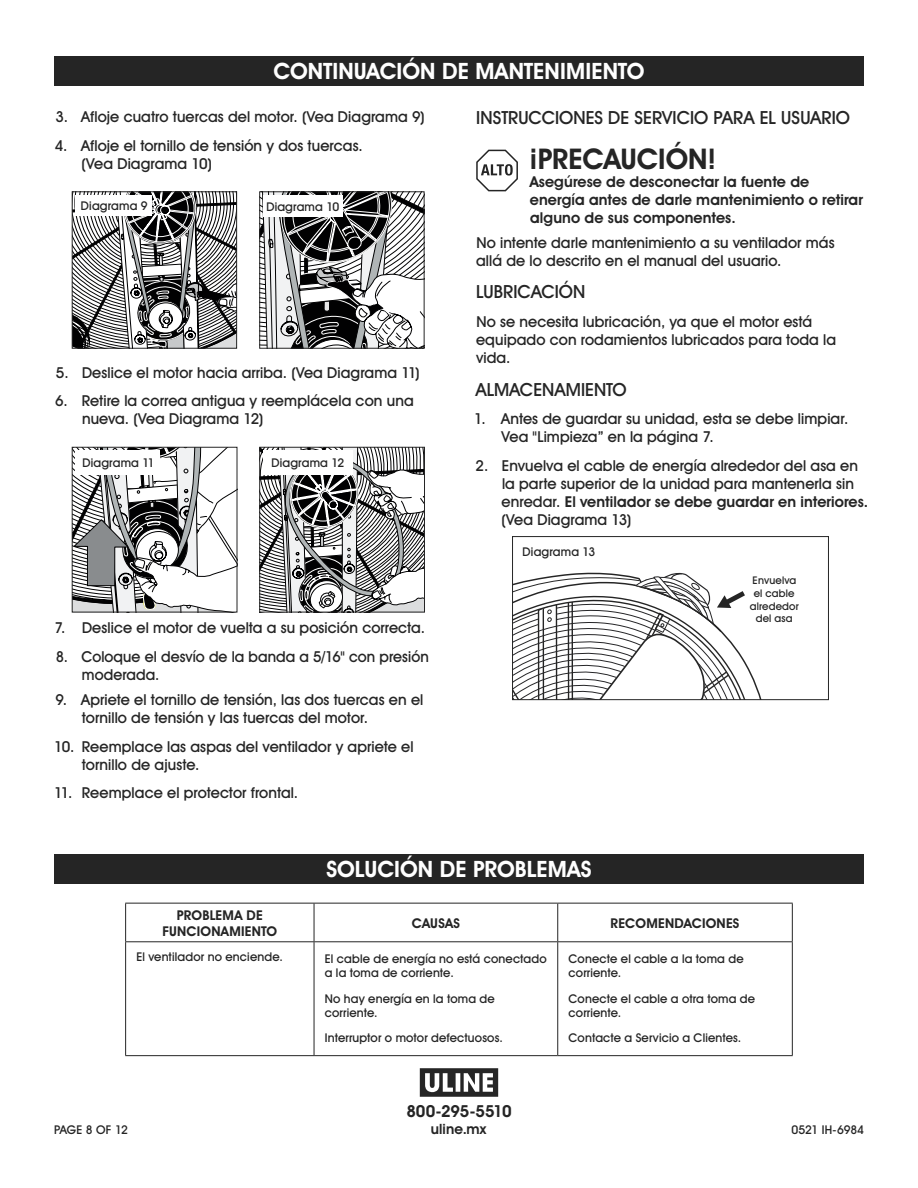
<style>
.page{position:relative;width:918px;height:1188px;background:#fff}
.page>*{position:absolute;margin:0;border:0;box-sizing:border-box;transform-origin:0 0}
.t1{font:700 28.5px "Uline Two Knine";letter-spacing:-.005em;color:#252525}
.t2{font:700 22.5px "Uline Two Knine";letter-spacing:.005em;color:#fff}
.t3{font:18px "Uline Two Knine";letter-spacing:.005em;color:#252525}
.t4{font:700 16.5px "Uline Two Knine";letter-spacing:-.015em;color:#252525}
.t5{font:15px/18px "Uline Two Knine";letter-spacing:.005em;color:#252525}
.t6{font:700 15px/18px "Uline Two Knine";letter-spacing:.005em;color:#252525}
.t7{font:700 14.25px "Uline Two Knine";letter-spacing:.01em;color:#252525}
.t8{font:700 13.5px/16.2px "Uline Two Knine";letter-spacing:.015em;color:#252525;text-align:center}
.t9{font:12px/14.4px "Uline Two Knine";letter-spacing:.015em;color:#252525}
.t10{font:12px "Uline Two Knine";letter-spacing:-.015em;color:#252525}
.t11{font:10.5px/12.6px "Uline Two Knine";letter-spacing:.02em;color:#252525;text-align:center}
.s1{font-weight:700}
</style>
<div class="page">
<div style="left:54px;top:56px;width:810px;height:30px;background:#252525"></div>
<svg style="left:514px;top:572px;width:247px;height:126px"></svg>
<div style="left:512px;top:536px;width:317px;height:164px;border:1px solid #252525"></div>
<svg style="left:476px;top:150px;width:42px;height:41px"></svg>
<div style="left:54px;top:854px;width:810px;height:30px;background:#252525"></div>
<hr style="left:314px;top:904px;width:1px;height:37px;background:#252525">
<hr style="left:557px;top:904px;width:1px;height:37px;background:#252525">
<hr style="left:314px;top:942px;width:1px;height:113px;background:#252525">
<hr style="left:557px;top:942px;width:1px;height:113px;background:#252525">
<hr style="left:125px;top:903px;width:189px;height:1px;background:#252525">
<hr style="left:125px;top:904px;width:1px;height:37px;background:#252525">
<hr style="left:314px;top:903px;width:244px;height:1px;background:#252525">
<hr style="left:558px;top:903px;width:235px;height:1px;background:#252525">
<hr style="left:792px;top:904px;width:1px;height:37px;background:#252525">
<hr style="left:125px;top:941px;width:189px;height:1px;background:#252525">
<hr style="left:125px;top:942px;width:1px;height:113px;background:#252525">
<hr style="left:792px;top:942px;width:1px;height:113px;background:#252525">
<hr style="left:125px;top:1055px;width:189px;height:1px;background:#252525">
<hr style="left:314px;top:1055px;width:244px;height:1px;background:#252525">
<hr style="left:558px;top:1055px;width:235px;height:1px;background:#252525">
<hr style="left:314px;top:941px;width:244px;height:1px;background:#252525">
<hr style="left:558px;top:941px;width:235px;height:1px;background:#252525">
<svg style="left:74px;top:193px;width:161px;height:154px"></svg>
<div style="left:72px;top:191px;width:165px;height:158px;border:1px solid #252525"></div>
<div style="left:76px;top:195px;width:76px;height:21px;background:#fff"></div>
<svg style="left:261px;top:193px;width:162px;height:154px"></svg>
<div style="left:259px;top:191px;width:166px;height:158px;border:1px solid #252525"></div>
<div style="left:263px;top:195px;width:79px;height:22px;background:#fff"></div>
<svg style="left:74px;top:449px;width:161px;height:161px"></svg>
<div style="left:72px;top:447px;width:165px;height:165px;border:1px solid #252525"></div>
<div style="left:76px;top:451px;width:84px;height:24px;background:#fff"></div>
<svg style="left:261px;top:449px;width:162px;height:161px"></svg>
<div style="left:259px;top:447px;width:166px;height:165px;border:1px solid #252525"></div>
<div style="left:263px;top:451px;width:89px;height:24px;background:#fff"></div>
<svg style="left:420px;top:1068px;width:78px;height:29px"></svg>
<h2 class="t2" style="left:273px;top:57px;width:373px">CONTINUACIÓN DE MANTENIMIENTO</h2>
<p class="t5" style="left:56px;top:107px;width:371px">3. Afloje cuatro tuercas del motor. (Vea Diagrama 9)</p>
<p class="t5" style="left:82px;top:136px;width:283px;text-indent:-27px">4. Afloje el tornillo de tensión y dos tuercas. (Vea Diagrama 10)</p>
<p class="t3" style="left:476px;top:107px;width:375px">INSTRUCCIONES DE SERVICIO PARA EL USUARIO</p>
<h1 class="t1" style="left:529px;top:142px;width:188px">¡PRECAUCIÓN!</h1>
<p class="t6" style="left:530px;top:173px;width:335px">Asegúrese de desconectar la fuente de energía antes de darle mantenimiento o retirar alguno de sus componentes.</p>
<p class="t5" style="left:476px;top:234px;width:360px">No intente darle mantenimiento a su ventilador más allá de lo descrito en el manual del usuario.</p>
<p class="t3" style="left:476px;top:281px;width:111px">LUBRICACIÓN</p>
<p class="t5" style="left:476px;top:313px;width:362px">No se necesita lubricación, ya que el motor está equipado con rodamientos lubricados para toda la vida.</p>
<p class="t3" style="left:476px;top:378px;width:152px">ALMACENAMIENTO</p>
<p class="t5" style="left:502px;top:410px;width:348px;text-indent:-27px">1. Antes de guardar su unidad, esta se debe limpiar.<br>Vea "Limpieza” en la página 7.</p>
<p class="t5" style="left:502px;top:457px;width:368px;text-indent:-26px">2. Envuelva el cable de energía alrededor del asa en la parte superior de la unidad para mantenerla sin enredar. <span class="s1">El ventilador se debe guardar en interiores. </span>(Vea Diagrama 13)</p>
<p class="t9" style="left:81px;top:199px;width:68px">Diagrama 9</p>
<p class="t9" style="left:266px;top:199px;width:75px">Diagrama 10</p>
<p class="t5" style="left:56px;top:363px;width:365px">5. Deslice el motor hacia arriba. (Vea Diagrama 11)</p>
<p class="t5" style="left:82px;top:392px;width:333px;text-indent:-27px">6. Retire la correa antigua y reemplácela con una nueva. (Vea Diagrama 12)</p>
<p class="t9" style="left:82px;top:456px;width:74px">Diagrama 11</p>
<p class="t9" style="left:271px;top:456px;width:74px">Diagrama 12</p>
<p class="t5" style="left:54px;top:619px;width:372px">7. Deslice el motor de vuelta a su posición correcta.</p>
<p class="t5" style="left:82px;top:647px;width:348px;text-indent:-26px">8. Coloque el desvío de la banda a 5/16" con presión moderada.</p>
<p class="t5" style="left:82px;top:690px;width:343px;text-indent:-26px">9. Apriete el tornillo de tensión, las dos tuercas en el tornillo de tensión y las tuercas del motor.</p>
<p class="t5" style="left:82px;top:737px;width:333px;text-indent:-28px">10. Reemplace las aspas del ventilador y apriete el tornillo de ajuste.</p>
<p class="t5" style="left:54px;top:784px;width:246px">11. Reemplace el protector frontal.</p>
<p class="t9" style="left:523px;top:544px;width:74px">Diagrama 13</p>
<h2 class="t2" style="left:326px;top:855px;width:267px">SOLUCIÓN DE PROBLEMAS</h2>
<p class="t11" style="left:750px;top:574px;width:51px">Envuelva el cable alrededor del asa</p>
<p class="t8" style="left:162px;top:907px;width:116px">PROBLEMA DE<br>FUNCIONAMIENTO</p>
<p class="t8" style="left:412px;top:915px;width:49px">CAUSAS</p>
<p class="t8" style="left:611px;top:915px;width:130px">RECOMENDACIONES</p>
<p class="t9" style="left:136px;top:949px;width:148px">El ventilador no enciende.</p>
<p class="t9" style="left:325px;top:951px;width:223px">El cable de energía no está conectado a la toma de corriente.</p>
<p class="t9" style="left:325px;top:991px;width:171px">No hay energía en la toma de corriente.</p>
<p class="t9" style="left:325px;top:1031px;width:180px">Interruptor o motor defectuosos.</p>
<p class="t9" style="left:569px;top:951px;width:177px">Conecte el cable a la toma de corriente.</p>
<p class="t9" style="left:569px;top:991px;width:188px">Conecte el cable a otra toma de corriente.</p>
<p class="t9" style="left:569px;top:1031px;width:174px">Contacte a Servicio a Clientes.</p>
<p class="t4" style="left:406px;top:1101px;width:107px">800-295-5510</p>
<p class="t7" style="left:431px;top:1120px;width:57px">uline.mx</p>
<p class="t9" style="left:54px;top:1122px;width:75px">PAGE 8 OF 12</p>
<p class="t10" style="left:792px;top:1122px;width:74px">0521 IH-6984</p>
</div>
